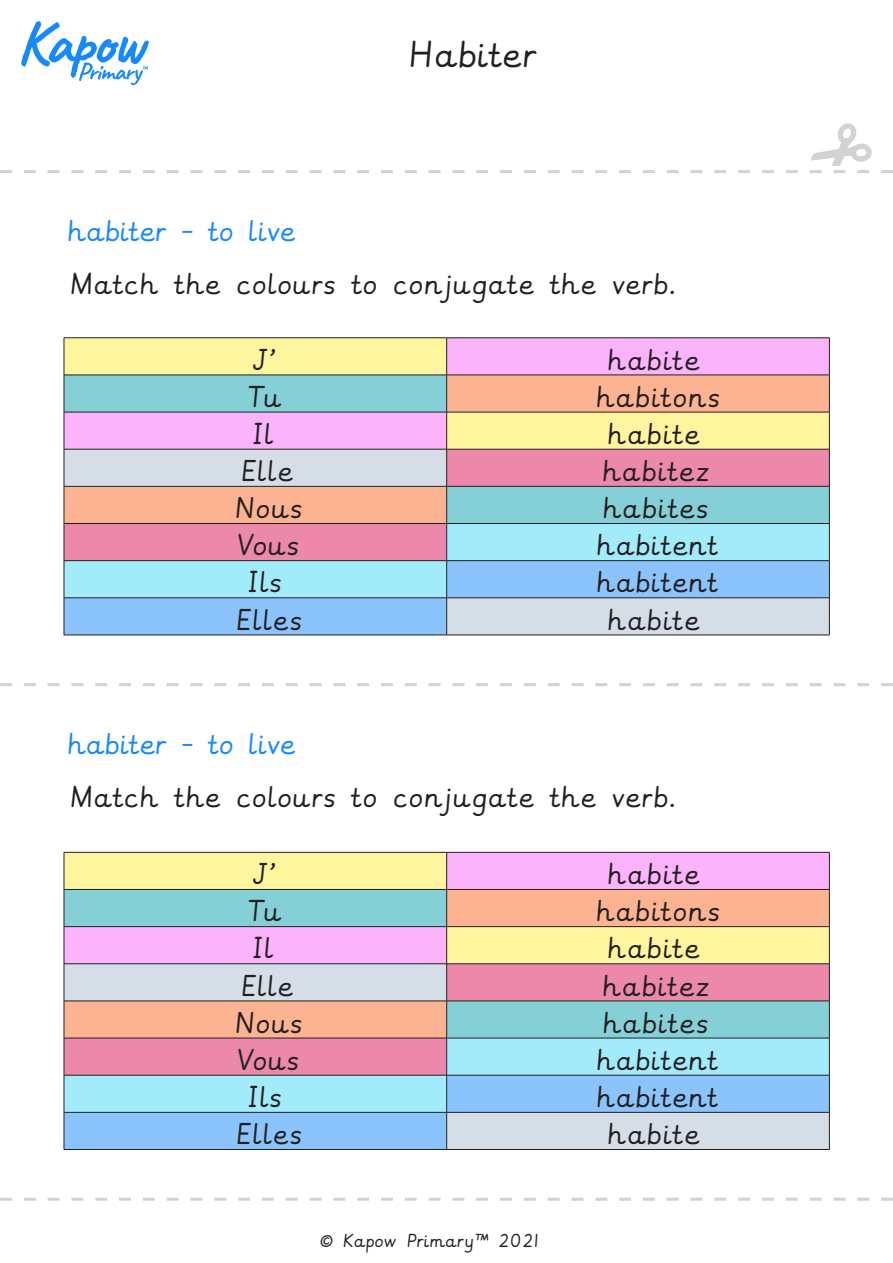
<style>
.page{position:relative;width:893px;height:1263px;background:#fff}
.page>*{position:absolute;margin:0;border:0;box-sizing:border-box;transform-origin:0 0}
.t1{font:30px "CCW Precursive 3";letter-spacing:-.09em;color:#231f20}
.t2{font:24px "CCW Precursive 3";letter-spacing:-.07em;color:#231f20}
.t3{font:24px "CCW Precursive 3";letter-spacing:-.1em;color:#1789fc}
.t4{font:15px "CCW Precursive 3";letter-spacing:-.095em;color:#221e1f}
</style>
<div class="page">
<svg style="left:21px;top:21px;width:128px;height:64px"></svg>
<svg style="left:65px;top:338px;width:764px;height:37px;background:#f7d0c8"></svg>
<svg style="left:65px;top:376px;width:764px;height:73px;background:#dcc8bf"></svg>
<svg style="left:65px;top:450px;width:764px;height:73px;background:#cfb9be"></svg>
<svg style="left:65px;top:524px;width:764px;height:36px;background:#c6b9d2"></svg>
<svg style="left:65px;top:561px;width:764px;height:74px;background:#a1d1f3"></svg>
<hr style="left:64px;top:337px;width:383px;height:1px;background:#231f20">
<hr style="left:64px;top:338px;width:1px;height:37px;background:#231f20">
<hr style="left:64px;top:375px;width:383px;height:1px;background:#231f20">
<hr style="left:64px;top:375px;width:1px;height:37px;background:#231f20">
<hr style="left:64px;top:412px;width:383px;height:1px;background:#231f20">
<hr style="left:64px;top:412px;width:1px;height:37px;background:#231f20">
<hr style="left:64px;top:449px;width:383px;height:1px;background:#231f20">
<hr style="left:64px;top:449px;width:1px;height:37px;background:#231f20">
<hr style="left:64px;top:486px;width:383px;height:1px;background:#231f20">
<hr style="left:64px;top:486px;width:1px;height:37px;background:#231f20">
<hr style="left:64px;top:523px;width:383px;height:1px;background:#231f20">
<hr style="left:64px;top:524px;width:1px;height:36px;background:#231f20">
<hr style="left:64px;top:560px;width:383px;height:1px;background:#231f20">
<hr style="left:64px;top:561px;width:1px;height:37px;background:#231f20">
<hr style="left:64px;top:597px;width:383px;height:1px;background:#231f20">
<hr style="left:64px;top:598px;width:1px;height:37px;background:#231f20">
<hr style="left:64px;top:635px;width:383px;height:1px;background:#231f20">
<hr style="left:446px;top:412px;width:1px;height:37px;background:#231f20">
<hr style="left:829px;top:412px;width:1px;height:37px;background:#231f20">
<hr style="left:446px;top:486px;width:1px;height:37px;background:#231f20">
<hr style="left:829px;top:486px;width:1px;height:37px;background:#231f20">
<hr style="left:447px;top:449px;width:383px;height:1px;background:#231f20">
<hr style="left:446px;top:449px;width:1px;height:37px;background:#231f20">
<hr style="left:829px;top:449px;width:1px;height:37px;background:#231f20">
<hr style="left:447px;top:486px;width:383px;height:1px;background:#231f20">
<hr style="left:446px;top:561px;width:1px;height:37px;background:#231f20">
<hr style="left:829px;top:561px;width:1px;height:37px;background:#231f20">
<hr style="left:446px;top:375px;width:1px;height:37px;background:#231f20">
<hr style="left:829px;top:375px;width:1px;height:37px;background:#231f20">
<hr style="left:447px;top:412px;width:383px;height:1px;background:#231f20">
<hr style="left:447px;top:337px;width:383px;height:1px;background:#231f20">
<hr style="left:446px;top:338px;width:1px;height:37px;background:#231f20">
<hr style="left:829px;top:338px;width:1px;height:37px;background:#231f20">
<hr style="left:447px;top:375px;width:383px;height:1px;background:#231f20">
<hr style="left:447px;top:523px;width:383px;height:1px;background:#231f20">
<hr style="left:446px;top:524px;width:1px;height:36px;background:#231f20">
<hr style="left:829px;top:524px;width:1px;height:36px;background:#231f20">
<hr style="left:447px;top:560px;width:383px;height:1px;background:#231f20">
<hr style="left:447px;top:597px;width:383px;height:1px;background:#231f20">
<hr style="left:446px;top:598px;width:1px;height:37px;background:#231f20">
<hr style="left:829px;top:598px;width:1px;height:37px;background:#231f20">
<hr style="left:447px;top:635px;width:383px;height:1px;background:#231f20">
<svg style="left:65px;top:853px;width:764px;height:36px;background:#fcd3cc"></svg>
<svg style="left:65px;top:890px;width:764px;height:73px;background:#decac0"></svg>
<svg style="left:65px;top:964px;width:764px;height:74px;background:#cdb6bb"></svg>
<svg style="left:65px;top:1039px;width:764px;height:36px;background:#c5b8d1"></svg>
<svg style="left:65px;top:1076px;width:764px;height:73px;background:#a2d3f6"></svg>
<hr style="left:64px;top:852px;width:383px;height:1px;background:#231f20">
<hr style="left:64px;top:852px;width:1px;height:37px;background:#231f20">
<hr style="left:64px;top:889px;width:383px;height:1px;background:#231f20">
<hr style="left:64px;top:890px;width:1px;height:36px;background:#231f20">
<hr style="left:64px;top:926px;width:383px;height:1px;background:#231f20">
<hr style="left:64px;top:927px;width:1px;height:36px;background:#231f20">
<hr style="left:64px;top:963px;width:383px;height:1px;background:#231f20">
<hr style="left:64px;top:964px;width:1px;height:37px;background:#231f20">
<hr style="left:64px;top:1001px;width:383px;height:1px;background:#231f20">
<hr style="left:64px;top:1001px;width:1px;height:37px;background:#231f20">
<hr style="left:64px;top:1038px;width:383px;height:1px;background:#231f20">
<hr style="left:64px;top:1038px;width:1px;height:37px;background:#231f20">
<hr style="left:64px;top:1075px;width:383px;height:1px;background:#231f20">
<hr style="left:64px;top:1075px;width:1px;height:37px;background:#231f20">
<hr style="left:64px;top:1112px;width:383px;height:1px;background:#231f20">
<hr style="left:64px;top:1112px;width:1px;height:37px;background:#231f20">
<hr style="left:64px;top:1149px;width:383px;height:1px;background:#231f20">
<hr style="left:446px;top:927px;width:1px;height:36px;background:#231f20">
<hr style="left:829px;top:927px;width:1px;height:36px;background:#231f20">
<hr style="left:446px;top:1001px;width:1px;height:37px;background:#231f20">
<hr style="left:829px;top:1001px;width:1px;height:37px;background:#231f20">
<hr style="left:447px;top:963px;width:383px;height:1px;background:#231f20">
<hr style="left:446px;top:964px;width:1px;height:37px;background:#231f20">
<hr style="left:829px;top:964px;width:1px;height:37px;background:#231f20">
<hr style="left:447px;top:1001px;width:383px;height:1px;background:#231f20">
<hr style="left:446px;top:1075px;width:1px;height:37px;background:#231f20">
<hr style="left:829px;top:1075px;width:1px;height:37px;background:#231f20">
<hr style="left:446px;top:890px;width:1px;height:36px;background:#231f20">
<hr style="left:829px;top:890px;width:1px;height:36px;background:#231f20">
<hr style="left:447px;top:926px;width:383px;height:1px;background:#231f20">
<hr style="left:447px;top:852px;width:383px;height:1px;background:#231f20">
<hr style="left:446px;top:852px;width:1px;height:37px;background:#231f20">
<hr style="left:829px;top:852px;width:1px;height:37px;background:#231f20">
<hr style="left:447px;top:889px;width:383px;height:1px;background:#231f20">
<hr style="left:447px;top:1038px;width:383px;height:1px;background:#231f20">
<hr style="left:446px;top:1038px;width:1px;height:37px;background:#231f20">
<hr style="left:829px;top:1038px;width:1px;height:37px;background:#231f20">
<hr style="left:447px;top:1075px;width:383px;height:1px;background:#231f20">
<hr style="left:447px;top:1112px;width:383px;height:1px;background:#231f20">
<hr style="left:446px;top:1112px;width:1px;height:37px;background:#231f20">
<hr style="left:829px;top:1112px;width:1px;height:37px;background:#231f20">
<hr style="left:447px;top:1149px;width:383px;height:1px;background:#231f20">
<svg style="left:0;top:123px;width:893px;height:50px"></svg>
<svg style="left:0;top:683px;width:893px;height:3px"></svg>
<svg style="left:0;top:1198px;width:893px;height:3px"></svg>
<p class="t1" style="left:401px;top:33px;width:135px">Habiter</p>
<p class="t3" style="left:63px;top:213px;width:232px">habiter - to live</p>
<p class="t2" style="left:63px;top:267px;width:614px">Match the colours to conjugate the verb.</p>
<p class="t2" style="left:245px;top:342px;width:29px">J’</p>
<p class="t2" style="left:604px;top:342px;width:96px">habite</p>
<p class="t2" style="left:241px;top:379px;width:41px">Tu</p>
<p class="t2" style="left:592px;top:379px;width:128px">habitons</p>
<p class="t2" style="left:246px;top:416px;width:28px">Il</p>
<p class="t2" style="left:604px;top:416px;width:96px">habite</p>
<p class="t2" style="left:234px;top:453px;width:59px">Elle</p>
<p class="t2" style="left:598px;top:453px;width:111px">habitez</p>
<p class="t2" style="left:229px;top:491px;width:74px">Nous</p>
<p class="t2" style="left:599px;top:491px;width:110px">habites</p>
<p class="t2" style="left:230px;top:528px;width:68px">Vous</p>
<p class="t2" style="left:592px;top:528px;width:126px">habitent</p>
<p class="t2" style="left:241px;top:565px;width:41px">Ils</p>
<p class="t2" style="left:592px;top:565px;width:126px">habitent</p>
<p class="t2" style="left:229px;top:602px;width:73px">Elles</p>
<p class="t2" style="left:604px;top:602px;width:96px">habite</p>
<p class="t3" style="left:63px;top:726px;width:232px">habiter - to live</p>
<p class="t2" style="left:63px;top:780px;width:614px">Match the colours to conjugate the verb.</p>
<p class="t2" style="left:245px;top:856px;width:29px">J’</p>
<p class="t2" style="left:604px;top:856px;width:96px">habite</p>
<p class="t2" style="left:241px;top:894px;width:41px">Tu</p>
<p class="t2" style="left:592px;top:894px;width:128px">habitons</p>
<p class="t2" style="left:246px;top:931px;width:28px">Il</p>
<p class="t2" style="left:604px;top:931px;width:96px">habite</p>
<p class="t2" style="left:234px;top:968px;width:59px">Elle</p>
<p class="t2" style="left:598px;top:968px;width:111px">habitez</p>
<p class="t2" style="left:229px;top:1005px;width:74px">Nous</p>
<p class="t2" style="left:599px;top:1005px;width:110px">habites</p>
<p class="t2" style="left:230px;top:1042px;width:68px">Vous</p>
<p class="t2" style="left:592px;top:1042px;width:126px">habitent</p>
<p class="t2" style="left:241px;top:1079px;width:41px">Ils</p>
<p class="t2" style="left:592px;top:1079px;width:126px">habitent</p>
<p class="t2" style="left:229px;top:1116px;width:73px">Elles</p>
<p class="t2" style="left:604px;top:1116px;width:96px">habite</p>
<p class="t4" style="left:317px;top:1230px;width:222px">© Kapow Primary™ 2021</p>
</div>
